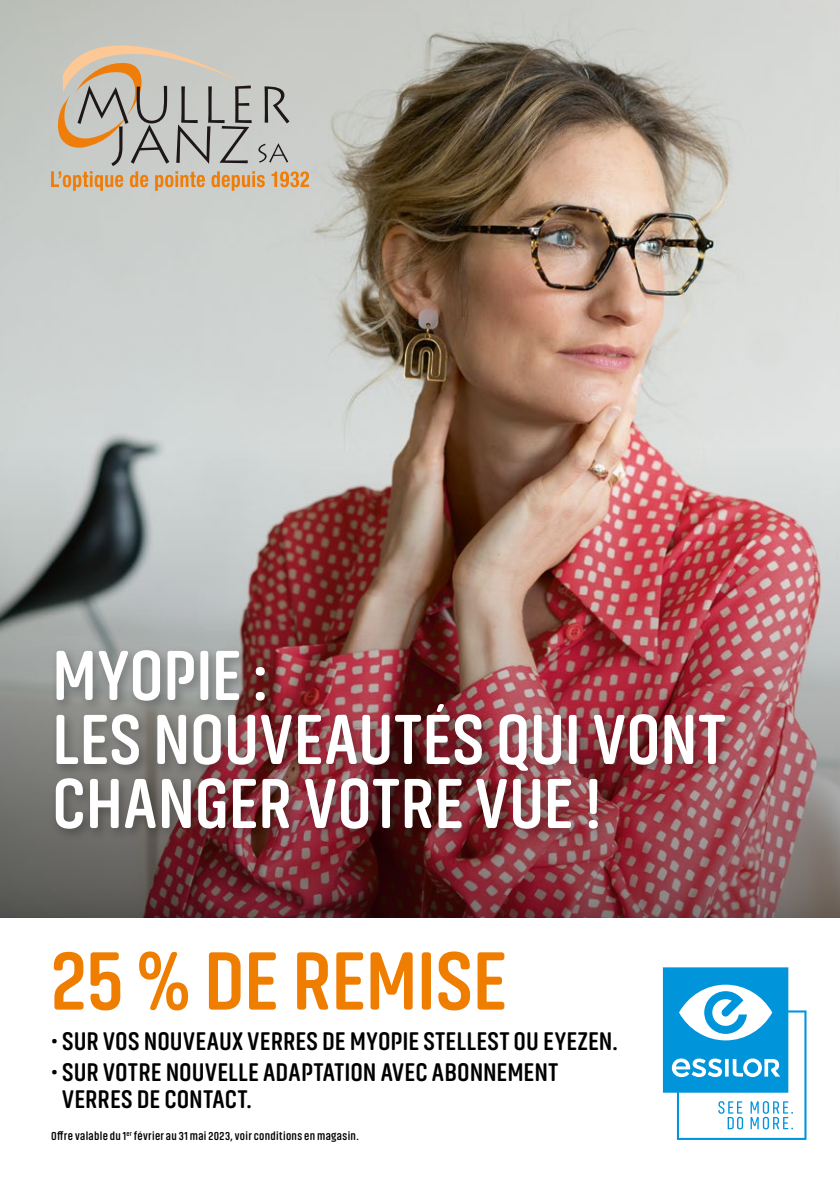
<style>
.page{position:relative;width:840px;height:1191px;background:#fff}
.page>*{position:absolute;margin:0;border:0;box-sizing:border-box;transform-origin:0 0}
.t1{font:700 84px "Akhand Soft";letter-spacing:-.005em;color:#ef7d00}
.t2{font:700 72px/64px "Akhand Soft";color:#fff}
.t3{font:700 26px/26px "Akhand Soft";letter-spacing:.005em;color:#000}
.t4{font:700 11.8px "Akhand Soft";letter-spacing:.03em;color:#000}
</style>
<div class="page">
<img style="left:0;top:0;width:839px;height:445px">
<img style="left:0;top:445px;width:839px;height:473px">
<svg style="left:51px;top:1px;width:258px;height:190px;background:#c1baae"></svg>
<svg style="left:662px;top:967px;width:144px;height:173px"></svg>
<div style="left:50px;top:645px;width:687px;height:196px;background:#000;opacity:.3"></div>
<h2 class="t2" style="left:52px;top:644px;width:674px">MYOPIE :<br>LES NOUVEAUTÉS QUI VONT<br>CHANGER VOTRE VUE !</h2>
<h1 class="t1" style="left:51px;top:936px;width:457px">25 % DE REMISE</h1>
<p class="t3" style="left:51px;top:1028px;width:568px">• SUR VOS NOUVEAUX VERRES DE MYOPIE STELLEST OU EYEZEN.</p>
<p class="t3" style="left:62px;top:1059px;width:497px;text-indent:-11px">• SUR VOTRE NOUVELLE ADAPTATION AVEC ABONNEMENT<br>VERRES DE CONTACT.</p>
<p class="t4" style="left:51px;top:1129px;width:309px">Offre valable du 1<sup>er</sup> février au 31 mai 2023, voir conditions en magasin.</p>
</div>
